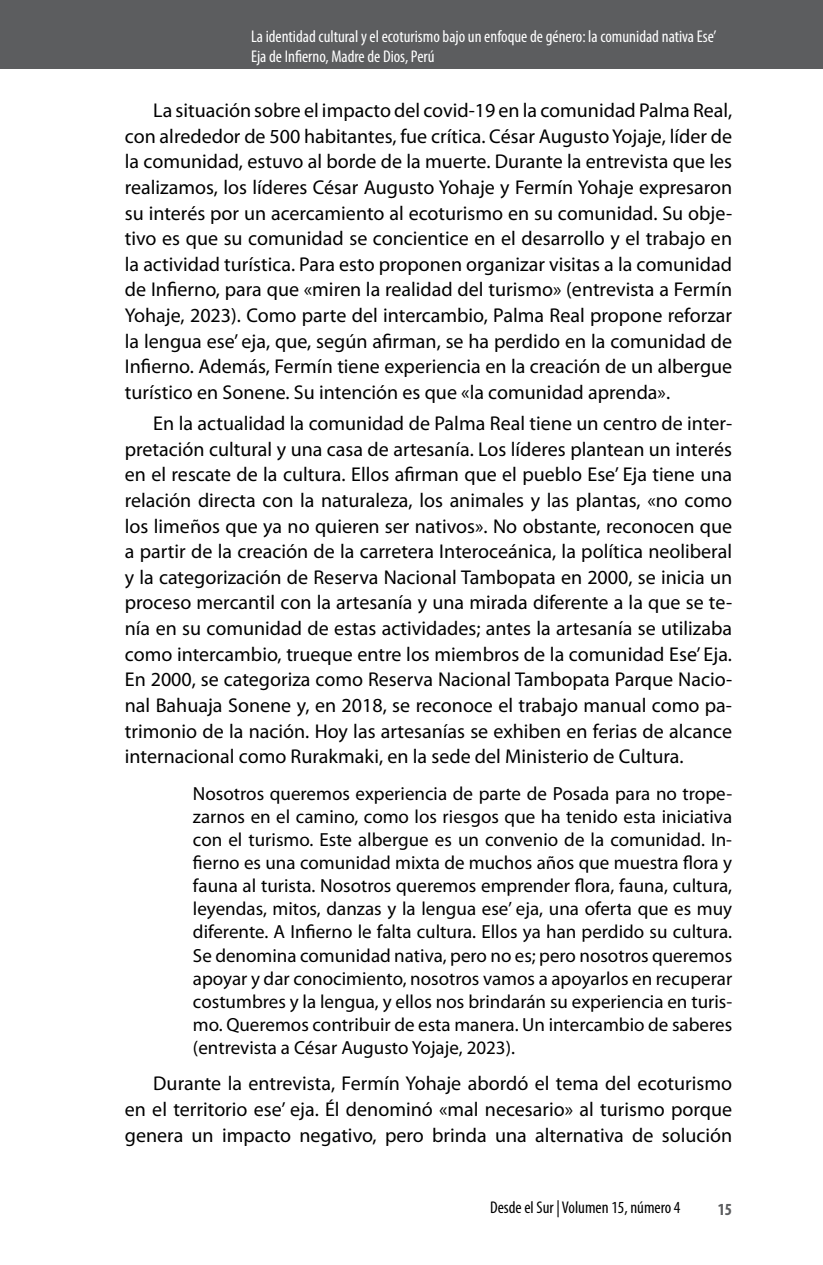
<style>
.page{position:relative;width:823px;height:1265px;background:#fff}
.page>*{position:absolute;margin:0;border:0;box-sizing:border-box;transform-origin:0 0}
.t1{font:20px/25.6px "Myriad Pro";color:#000;text-align:justify}
.t2{font:19px/23px "Myriad Pro";color:#000;text-align:justify}
.t3{font:condensed 17px/20px "Myriad Pro";color:#fff}
.t4{font:condensed 17px "Myriad Pro";color:#000}
.t5{font:700 condensed 17px "Myriad Pro";color:#5c5d5f}
</style>
<div class="page">
<div style="left:0;top:0;width:822px;height:68px;background:#5c5d5f"></div>
<p class="t3" style="left:251px;top:26px;width:467px">La identidad cultural y el ecoturismo bajo un enfoque de género: la comunidad nativa Ese’<br>Eja de Infierno, Madre de Dios, Perú</p>
<p class="t1" style="left:125px;top:97px;width:608px;text-indent:28px">La situación sobre el impacto del covid-19 en la comunidad Palma Real, con alrededor de 500 habitantes, fue crítica. César Augusto Yojaje, líder de la comunidad, estuvo al borde de la muerte. Durante la entrevista que les realizamos, los líderes César Augusto Yohaje y Fermín Yohaje expresaron su interés por un acercamiento al ecoturismo en su comunidad. Su obje&shy;tivo es que su comunidad se concientice en el desarrollo y el trabajo en la actividad turística. Para esto proponen organizar visitas a la comunidad de Infierno, para que «miren la realidad del turismo» (entrevista a Fermín Yohaje, 2023). Como parte del intercambio, Palma Real propone reforzar la lengua ese’ eja, que, según afirman, se ha perdido en la comunidad de Infierno. Además, Fermín tiene experiencia en la creación de un albergue turístico en Sonene. Su intención es que «la comunidad aprenda».</p>
<p class="t1" style="left:125px;top:410px;width:608px;text-indent:28px">En la actualidad la comunidad de Palma Real tiene un centro de inter&shy;pretación cultural y una casa de artesanía. Los líderes plantean un interés en el rescate de la cultura. Ellos afirman que el pueblo Ese’ Eja tiene una relación directa con la naturaleza, los animales y las plantas, «no como los limeños que ya no quieren ser nativos». No obstante, reconocen que a partir de la creación de la carretera Interoceánica, la política neoliberal y la categorización de Reserva Nacional Tambopata en 2000, se inicia un proceso mercantil con la artesanía y una mirada diferente a la que se te&shy;nía en su comunidad de estas actividades; antes la artesanía se utilizaba como intercambio, trueque entre los miembros de la comunidad Ese’ Eja.<br>En 2000, se categoriza como Reserva Nacional Tambopata Parque Nacio&shy;nal Bahuaja Sonene y, en 2018, se reconoce el trabajo manual como pa&shy;trimonio de la nación. Hoy las artesanías se exhiben en ferias de alcance internacional como Rurakmaki, en la sede del Ministerio de Cultura.</p>
<p class="t2" style="left:193px;top:782px;width:540px">Nosotros queremos experiencia de parte de Posada para no trope&shy;zarnos en el camino, como los riesgos que ha tenido esta iniciativa con el turismo. Este albergue es un convenio de la comunidad. In&shy;fierno es una comunidad mixta de muchos años que muestra flora y fauna al turista. Nosotros queremos emprender flora, fauna, cultura, leyendas, mitos, danzas y la lengua ese’ eja, una oferta que es muy diferente. A Infierno le falta cultura. Ellos ya han perdido su cultura.<br>Se denomina comunidad nativa, pero no es; pero nosotros queremos apoyar y dar conocimiento, nosotros vamos a apoyarlos en recuperar costumbres y la lengua, y ellos nos brindarán su experiencia en turis&shy;mo. Queremos contribuir de esta manera. Un intercambio de saberes (entrevista a César Augusto Yojaje, 2023).</p>
<p class="t1" style="left:125px;top:1070px;width:608px;text-indent:28px">Durante la entrevista, Fermín Yohaje abordó el tema del ecoturismo en el territorio ese’ eja. Él denominó «mal necesario» al turismo porque genera un impacto negativo, pero brinda una alternativa de solución</p>
<p class="t4" style="left:489px;top:1196px;width:192px">Desde el Sur | Volumen 15, número 4</p>
<p class="t5" style="left:717px;top:1198px;width:16px">15</p>
</div>
